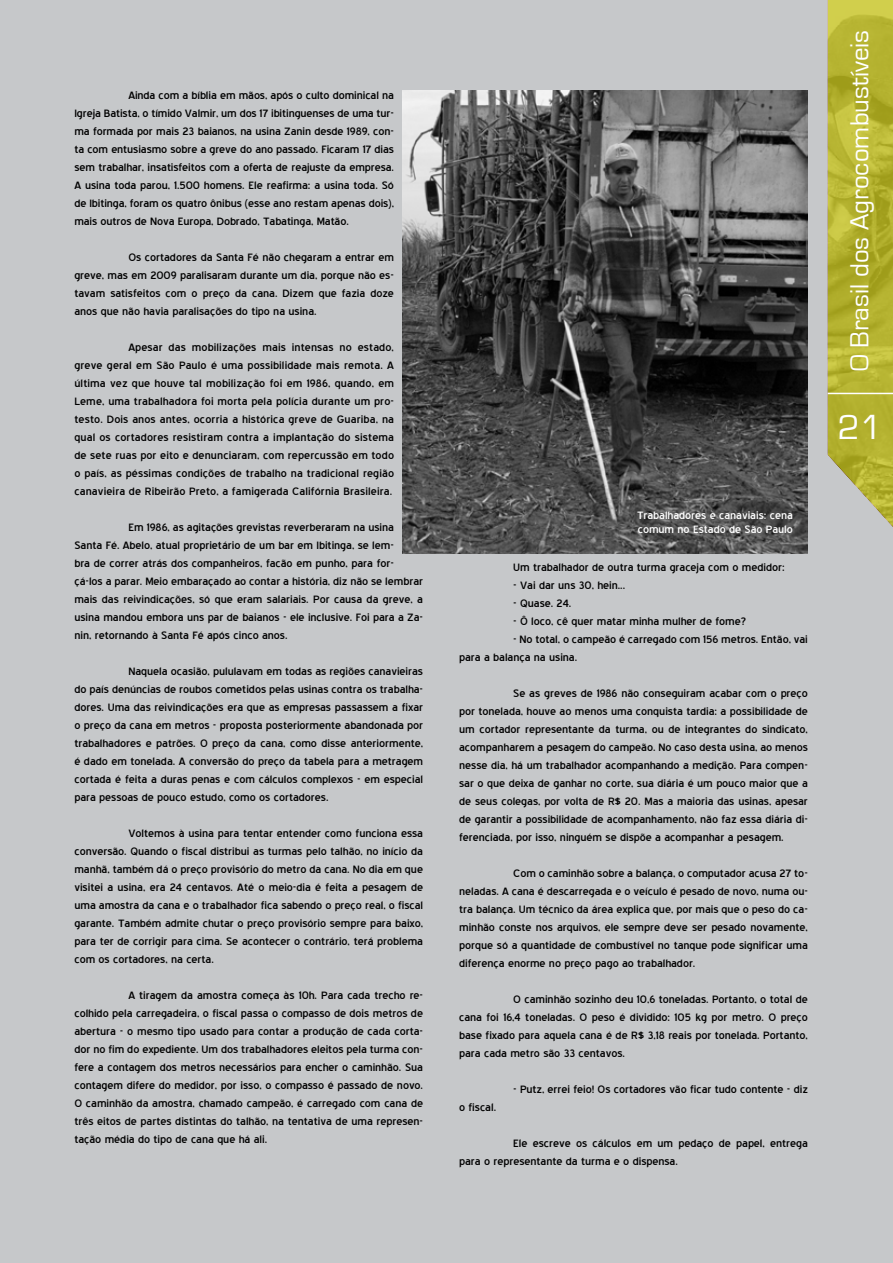
<style>
.page{position:relative;width:893px;height:1263px;background:#c6c8ca}
.page>*{position:absolute;margin:0;border:0;box-sizing:border-box;transform-origin:0 0}
.t1{font:36px "Eurostile";color:#fff}
.t2{font:27px "Eurostile";color:#fff}
.t3{font:13.5px/18px "Blue Highway";letter-spacing:-.005em;color:#000;text-align:justify;scale:1.11 1}
.t4{font:13.5px/13.5px "Blue Highway";letter-spacing:-.005em;color:#fff;scale:1.11 1}
</style>
<div class="page">
<img style="left:403px;top:90px;width:405px;height:463px">
<svg style="left:827px;top:0;width:66px;height:527px;background:#b6b43d"></svg>
<hr style="left:828px;top:393px;width:65px;height:1px;background:#fff">
<p class="t3" style="left:74px;top:86px;width:289px;text-indent:54px">Ainda com a bíblia em mãos, após o culto dominical na Igreja Batista, o tímido Valmir, um dos 17 ibitinguenses de uma tur&shy;ma formada por mais 23 baianos, na usina Zanin desde 1989, con&shy;ta com entusiasmo sobre a greve do ano passado. Ficaram 17 dias sem trabalhar, insatisfeitos com a oferta de reajuste da empresa.<br>A usina toda parou, 1.500 homens. Ele reafirma: a usina toda. Só de Ibitinga, foram os quatro ônibus (esse ano restam apenas dois), mais outros de Nova Europa, Dobrado, Tabatinga, Matão.</p>
<p class="t3" style="left:74px;top:248px;width:289px;text-indent:54px">Os cortadores da Santa Fé não chegaram a entrar em greve, mas em 2009 paralisaram durante um dia, porque não es&shy;tavam satisfeitos com o preço da cana. Dizem que fazia doze anos que não havia paralisações do tipo na usina.</p>
<p class="t3" style="left:74px;top:338px;width:289px;text-indent:54px">Apesar das mobilizações mais intensas no estado, greve geral em São Paulo é uma possibilidade mais remota. A última vez que houve tal mobilização foi em 1986, quando, em Leme, uma trabalhadora foi morta pela polícia durante um pro&shy;testo. Dois anos antes, ocorria a histórica greve de Guariba, na qual os cortadores resistiram contra a implantação do sistema de sete ruas por eito e denunciaram, com repercussão em todo o país, as péssimas condições de trabalho na tradicional região canavieira de Ribeirão Preto, a famigerada Califórnia Brasileira.</p>
<p class="t3" style="left:74px;top:518px;width:316px;text-align:left;text-indent:54px">Em 1986, as agitações grevistas reverberaram na usina Santa Fé. Abelo, atual proprietário de um bar em Ibitinga, se lem-<br>bra de correr atrás dos companheiros, facão em punho, para for&shy;çá-los a parar. Meio embaraçado ao contar a história, diz não se lembrar mais das reivindicações, só que eram salariais. Por causa da greve, a usina mandou embora uns par de baianos - ele inclusive. Foi para a Za&shy;nin, retornando à Santa Fé após cinco anos.</p>
<p class="t3" style="left:74px;top:662px;width:316px;text-indent:54px">Naquela ocasião, pululavam em todas as regiões canavieiras do país denúncias de roubos cometidos pelas usinas contra os trabalha&shy;dores. Uma das reivindicações era que as empresas passassem a fixar o preço da cana em metros - proposta posteriormente abandonada por trabalhadores e patrões. O preço da cana, como disse anteriormente, é dado em tonelada. A conversão do preço da tabela para a metragem cortada é feita a duras penas e com cálculos complexos - em especial para pessoas de pouco estudo, como os cortadores.</p>
<p class="t3" style="left:74px;top:824px;width:316px;text-indent:54px">Voltemos à usina para tentar entender como funciona essa conversão. Quando o fiscal distribui as turmas pelo talhão, no início da manhã, também dá o preço provisório do metro da cana. No dia em que visitei a usina, era 24 centavos. Até o meio-dia é feita a pesagem de uma amostra da cana e o trabalhador fica sabendo o preço real, o fiscal garante. Também admite chutar o preço provisório sempre para baixo, para ter de corrigir para cima. Se acontecer o contrário, terá problema com os cortadores, na certa.</p>
<p class="t3" style="left:74px;top:986px;width:316px;text-indent:54px">A tiragem da amostra começa às 10h. Para cada trecho re&shy;colhido pela carregadeira, o fiscal passa o compasso de dois metros de abertura - o mesmo tipo usado para contar a produção de cada corta&shy;dor no fim do expediente. Um dos trabalhadores eleitos pela turma con&shy;fere a contagem dos metros necessários para encher o caminhão. Sua contagem difere do medidor, por isso, o compasso é passado de novo.<br>O caminhão da amostra, chamado campeão, é carregado com cana de três eitos de partes distintas do talhão, na tentativa de uma represen&shy;tação média do tipo de cana que há ali.</p>
<p class="t4" style="left:637px;top:509px;width:142px">Trabalhadores e canaviais: cena comum no Estado de São Paulo</p>
<p class="t3" style="left:513px;top:558px;width:246px">Um trabalhador de outra turma graceja com o medidor:</p>
<p class="t3" style="left:513px;top:576px;width:102px">- Vai dar uns 30, hein...</p>
<p class="t3" style="left:513px;top:594px;width:54px">- Quase. 24.</p>
<p class="t3" style="left:513px;top:612px;width:211px">- Ô loco, cê quer matar minha mulher de fome?</p>
<p class="t3" style="left:459px;top:630px;width:316px;text-indent:54px">- No total, o campeão é carregado com 156 metros. Então, vai para a balança na usina.</p>
<p class="t3" style="left:459px;top:684px;width:316px;text-indent:54px">Se as greves de 1986 não conseguiram acabar com o preço por tonelada, houve ao menos uma conquista tardia: a possibilidade de um cortador representante da turma, ou de integrantes do sindicato, acompanharem a pesagem do campeão. No caso desta usina, ao menos nesse dia, há um trabalhador acompanhando a medição. Para compen&shy;sar o que deixa de ganhar no corte, sua diária é um pouco maior que a de seus colegas, por volta de R$ 20. Mas a maioria das usinas, apesar de garantir a possibilidade de acompanhamento, não faz essa diária di&shy;ferenciada, por isso, ninguém se dispõe a acompanhar a pesagem.</p>
<p class="t3" style="left:459px;top:864px;width:316px;text-indent:54px">Com o caminhão sobre a balança, o computador acusa 27 to&shy;neladas. A cana é descarregada e o veículo é pesado de novo, numa ou&shy;tra balança. Um técnico da área explica que, por mais que o peso do ca&shy;minhão conste nos arquivos, ele sempre deve ser pesado novamente, porque só a quantidade de combustível no tanque pode significar uma diferença enorme no preço pago ao trabalhador.</p>
<p class="t3" style="left:459px;top:990px;width:316px;text-indent:54px">O caminhão sozinho deu 10,6 toneladas. Portanto, o total de cana foi 16,4 toneladas. O peso é dividido: 105 kg por metro. O preço base fixado para aquela cana é de R$ 3,18 reais por tonelada. Portanto, para cada metro são 33 centavos.</p>
<p class="t3" style="left:513px;top:1080px;width:267px">- Putz, errei feio! Os cortadores vão ficar tudo contente - diz</p>
<p class="t3" style="left:459px;top:1098px;width:35px">o fiscal.</p>
<p class="t3" style="left:459px;top:1134px;width:316px;text-indent:54px">Ele escreve os cálculos em um pedaço de papel, entrega para o representante da turma e o dispensa.</p>
<h2 class="t2" style="left:845px;top:371px;width:343px;rotate:-90deg">O Brasil dos Agrocombustíveis</h2>
<h1 class="t1" style="left:838px;top:408px;width:46px">21</h1>
</div>
